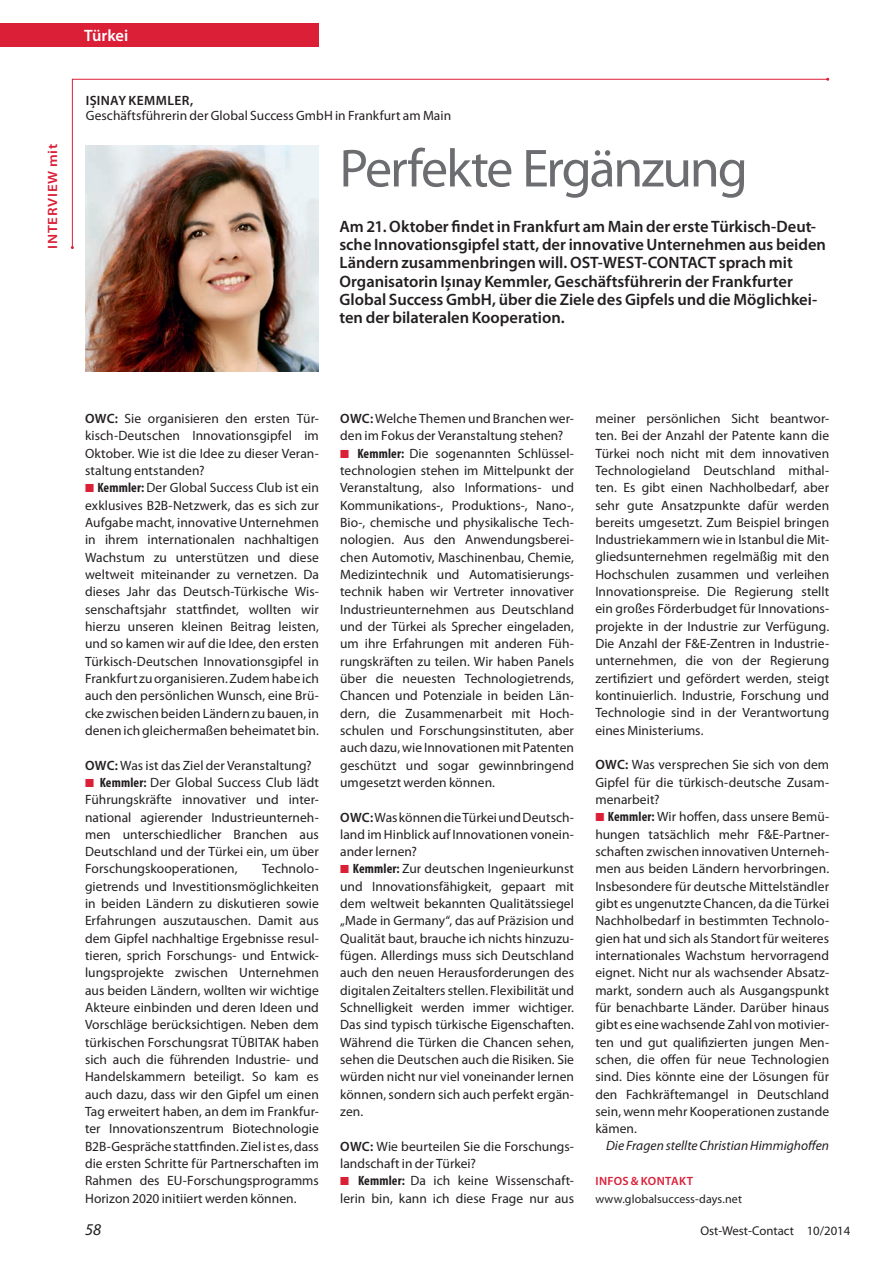
<style>
.page{position:relative;width:893px;height:1263px;background:#fff}
.page>*{position:absolute;margin:0;border:0;box-sizing:border-box;transform-origin:0 0}
.t1{font:54px "Myriad Pro";letter-spacing:-.04em;color:#6c6d70}
.t2{font:600 16.5px/18px "Myriad Pro";color:#231f20}
.t3{font:600 16.5px "Myriad Pro";color:#fff}
.t4{font:italic 16.5px "Myriad Pro";color:#231f20}
.t5{font:13.5px/17.2px "Myriad Pro";letter-spacing:.005em;color:#231f20}
.t6{font:italic 13.5px "Myriad Pro";color:#231f20}
.t7{font:600 13.5px "Myriad Pro";color:#231f20}
.t8{font:600 13.5px "Myriad Pro";color:#da1f37;scale:1.11 1}
.t9{font:12.75px "Myriad Pro";color:#231f20}
.t10{font:12px/17.4px "Myriad Pro";letter-spacing:.005em;color:#231f20}
.s1{font-weight:600}
.s2{font-family:"European Pi Three";color:#da1f37}
.s3{font-weight:700;font-stretch:condensed}
.s4{font-weight:600;color:#da1f37}
</style>
<div class="page">
<div style="left:0;top:23px;width:319px;height:24px;background:#da1f37"></div>
<img style="left:85px;top:248px;width:234px;height:123px">
<svg style="left:72px;top:78px;width:754px;height:170px"></svg>
<p class="t3" style="left:84px;top:25px;width:46px">Türkei</p>
<p class="t7" style="left:86px;top:92px;width:16px">IȘina</p>
<p class="t7" style="left:118px;top:92px;width:23px">y Kemmler</p>
<p class="t5" style="left:86px;top:93px;width:367px;line-height:15px;text-indent:104px"><span class="s1">,<br></span>Geschäftsführerin der Global Success GmbH in Frankfurt am Main</p>
<p class="t8" style="left:44px;top:167px;width:22px;rotate:-90deg">mit</p>
<p class="t1" style="left:339px;top:135px;width:410px">Perfekte Ergänzung</p>
<p class="t2" style="left:339px;top:218px;width:488px">Am 21. Oktober findet in Frankfurt am Main der erste Türkisch-Deut&shy;sche Innovationsgipfel statt, der innovative Unternehmen aus beiden Ländern zusammenbringen will. OST-WEST-CONTACT sprach mit Organisatorin Ișınay Kemmler, Geschäftsführerin der Frankfurter Global Success GmbH, über die Ziele des Gipfels und die Möglichkei&shy;ten der bilateralen Kooperation.</p>
<p class="t8" style="left:44px;top:249px;width:22px;rotate:-90deg">Interview</p>
<p class="t5" style="left:85px;top:410px;width:235px"><span class="s1">OWC:</span> Sie organisieren den ersten Tür&shy;kisch-Deutschen Innovationsgipfel im Oktober. Wie ist die Idee zu dieser Veran&shy;staltung entstanden?<br><span class="s2">K</span> <span class="s3">Kemmler:</span> Der Global Success Club ist ein exklusives B2B-Netzwerk, das es sich zur Aufgabe macht, innovative Unternehmen in ihrem internationalen nachhaltigen Wachstum zu unterstützen und diese weltweit miteinander zu vernetzen. Da dieses Jahr das Deutsch-Türkische Wis&shy;senschaftsjahr stattfindet, wollten wir hierzu unseren kleinen Beitrag leisten, und so kamen wir auf die Idee, den ersten Türkisch-Deutschen Innovationsgipfel in Frankfurt zu organisieren. Zudem habe ich auch den persönlichen Wunsch, eine Brü&shy;cke zwischen beiden Ländern zu bauen, in denen ich gleichermaßen beheimatet bin.</p>
<p class="t5" style="left:85px;top:756px;width:235px"><span class="s1">OWC:</span> Was ist das Ziel der Veranstaltung?<br><span class="s2">K</span> <span class="s3">Kemmler:</span> Der Global Success Club lädt Führungskräfte innovativer und inter&shy;national agierender Industrieunterneh&shy;men unterschiedlicher Branchen aus Deutschland und der Türkei ein, um über Forschungskooperationen,</p>
<p class="t5" style="left:85px;top:860px;width:235px;text-align:justify;text-indent:177px">Technolo&shy;gietrends und Investitionsmöglichkeiten in beiden Ländern zu diskutieren sowie Erfahrungen auszutauschen. Damit aus dem Gipfel nachhaltige Ergebnisse resul&shy;tieren, sprich Forschungs- und Entwick&shy;lungsprojekte zwischen Unternehmen aus beiden Ländern, wollten wir wichtige Akteure einbinden und deren Ideen und Vorschläge berücksichtigen. Neben dem türkischen Forschungsrat TÜBITAK haben sich auch die führenden Industrie- und Handelskammern beteiligt. So kam es auch dazu, dass wir den Gipfel um einen Tag erweitert haben, an dem im Frankfur&shy;ter Innovationszentrum Biotechnologie B2B-Gespräche stattfinden. Ziel ist es, dass die ersten Schritte für Partnerschaften im Rahmen des EU-Forschungsprogramms Horizon 2020 initiiert werden können.</p>
<p class="t5" style="left:340px;top:410px;width:235px"><span class="s1">OWC:</span> Welche Themen und Branchen wer&shy;den im Fokus der Veranstaltung stehen?<br><span class="s2">K</span> <span class="s3">Kemmler:</span> Die sogenannten Schlüssel&shy;technologien stehen im Mittelpunkt der Veranstaltung, also Informations- und Kommunikations-, Produktions-, Nano-, Bio-, chemische und physikalische Tech&shy;nologien. Aus den Anwendungsberei&shy;chen Automotiv, Maschinenbau, Chemie, Medizintechnik und Automatisierungs&shy;technik haben wir Vertreter innovativer Industrieunternehmen aus Deutschland und der Türkei als Sprecher eingeladen, um ihre Erfahrungen mit anderen Füh&shy;rungskräften zu teilen. Wir haben Panels über die neuesten Technologietrends, Chancen und Potenziale in beiden Län&shy;dern, die Zusammenarbeit mit Hoch&shy;schulen und Forschungsinstituten, aber auch dazu, wie Innovationen mit Patenten geschützt und sogar gewinnbringend umgesetzt werden können.</p>
<p class="t5" style="left:340px;top:808px;width:235px"><span class="s1">OWC:</span> Was können die Türkei und Deutsch&shy;land im Hinblick auf Innovationen vonein&shy;ander lernen?<br><span class="s2">K</span> <span class="s3">Kemmler:</span> Zur deutschen Ingenieurkunst und Innovationsfähigkeit, gepaart mit dem weltweit bekannten Qualitätssiegel „Made in Germany“, das auf Präzision und Qualität baut, brauche ich nichts hinzuzu&shy;fügen. Allerdings muss sich Deutschland auch den neuen Herausforderungen des digitalen Zeitalters stellen. Flexibilität und Schnelligkeit werden immer wichtiger.<br>Das sind typisch türkische Eigenschaften.<br>Während die Türken die Chancen sehen, sehen die Deutschen auch die Risiken. Sie würden nicht nur viel voneinander lernen können, sondern sich auch perfekt ergän&shy;zen.</p>
<p class="t5" style="left:340px;top:1137px;width:235px"><span class="s1">OWC:</span> Wie beurteilen Sie die Forschungs&shy;landschaft in der Türkei?<br><span class="s2">K</span> <span class="s3">Kemmler:</span> Da ich keine Wissenschaft&shy;lerin bin, kann ich diese Frage nur aus</p>
<p class="t5" style="left:595px;top:409px;width:235px;text-align:justify">meiner persönlichen Sicht beantwor&shy;ten. Bei der Anzahl der Patente kann die Türkei noch nicht mit dem innovativen Technologieland Deutschland mithal&shy;ten. Es gibt einen Nachholbedarf, aber sehr gute Ansatzpunkte dafür werden bereits umgesetzt. Zum Beispiel bringen Industriekammern wie in Istanbul die Mit&shy;gliedsunternehmen regelmäßig mit den Hochschulen zusammen und verleihen Innovationspreise. Die Regierung stellt ein großes Förderbudget für Innovations&shy;projekte in der Industrie zur Verfügung.<br>Die Anzahl der F&amp;E-Zentren in Industrie&shy;unternehmen, die von der Regierung zertifiziert und gefördert werden, steigt kontinuierlich. Industrie, Forschung und Technologie sind in der Verantwortung eines Ministeriums.</p>
<p class="t5" style="left:595px;top:756px;width:235px"><span class="s1">OWC:</span> Was versprechen Sie sich von dem</p>
<p class="t5" style="left:595px;top:773px;width:235px">Gipfel für die türkisch-deutsche Zusam-</p>
<p class="t5" style="left:595px;top:791px;width:66px">menarbeit?</p>
<p class="t5" style="left:595px;top:808px;width:235px"><span class="s2">K</span> <span class="s3">Kemmler:</span> Wir hoffen, dass unsere Bemü-</p>
<p class="t5" style="left:595px;top:825px;width:235px">hungen tatsächlich mehr F&amp;E-Partner-</p>
<p class="t5" style="left:595px;top:843px;width:235px">schaften zwischen innovativen Unterneh-</p>
<p class="t5" style="left:595px;top:860px;width:235px">men aus beiden Ländern hervorbringen.</p>
<p class="t5" style="left:595px;top:877px;width:235px">Insbesondere für deutsche Mittelständler</p>
<p class="t5" style="left:595px;top:894px;width:235px">gibt es ungenutzte Chancen, da die Türkei</p>
<p class="t5" style="left:595px;top:912px;width:235px">Nachholbedarf in bestimmten Technolo-</p>
<p class="t5" style="left:595px;top:929px;width:235px">gien hat und sich als Standort für weiteres</p>
<p class="t5" style="left:595px;top:946px;width:235px">internationales Wachstum hervorragend</p>
<p class="t5" style="left:595px;top:964px;width:235px">eignet. Nicht nur als wachsender Absatz-</p>
<p class="t5" style="left:595px;top:981px;width:235px">markt, sondern auch als Ausgangspunkt</p>
<p class="t5" style="left:595px;top:998px;width:235px">für benachbarte Länder. Darüber hinaus</p>
<p class="t5" style="left:595px;top:1016px;width:235px">gibt es eine wachsende Zahl von motivier-</p>
<p class="t5" style="left:595px;top:1033px;width:235px">ten und gut qualifizierten jungen Men-</p>
<p class="t5" style="left:595px;top:1050px;width:235px">schen, die offen für neue Technologien</p>
<p class="t5" style="left:595px;top:1068px;width:235px">sind. Dies könnte eine der Lösungen für</p>
<p class="t5" style="left:595px;top:1085px;width:235px">den Fachkräftemangel in Deutschland</p>
<p class="t5" style="left:595px;top:1102px;width:235px">sein, wenn mehr Kooperationen zustande</p>
<p class="t5" style="left:595px;top:1120px;width:43px">kämen.</p>
<p class="t6" style="left:606px;top:1137px;width:225px">Die Fragen stellte Christian Himmighoffen</p>
<p class="t10" style="left:595px;top:1172px;width:148px"><span class="s4">Inf os &amp; Kontakt </span>www.globalsuccess-days.net</p>
<p class="t4" style="left:85px;top:1220px;width:18px">58</p>
<p class="t9" style="left:700px;top:1223px;width:151px">Ost-West-Contact 10/2014</p>
</div>
